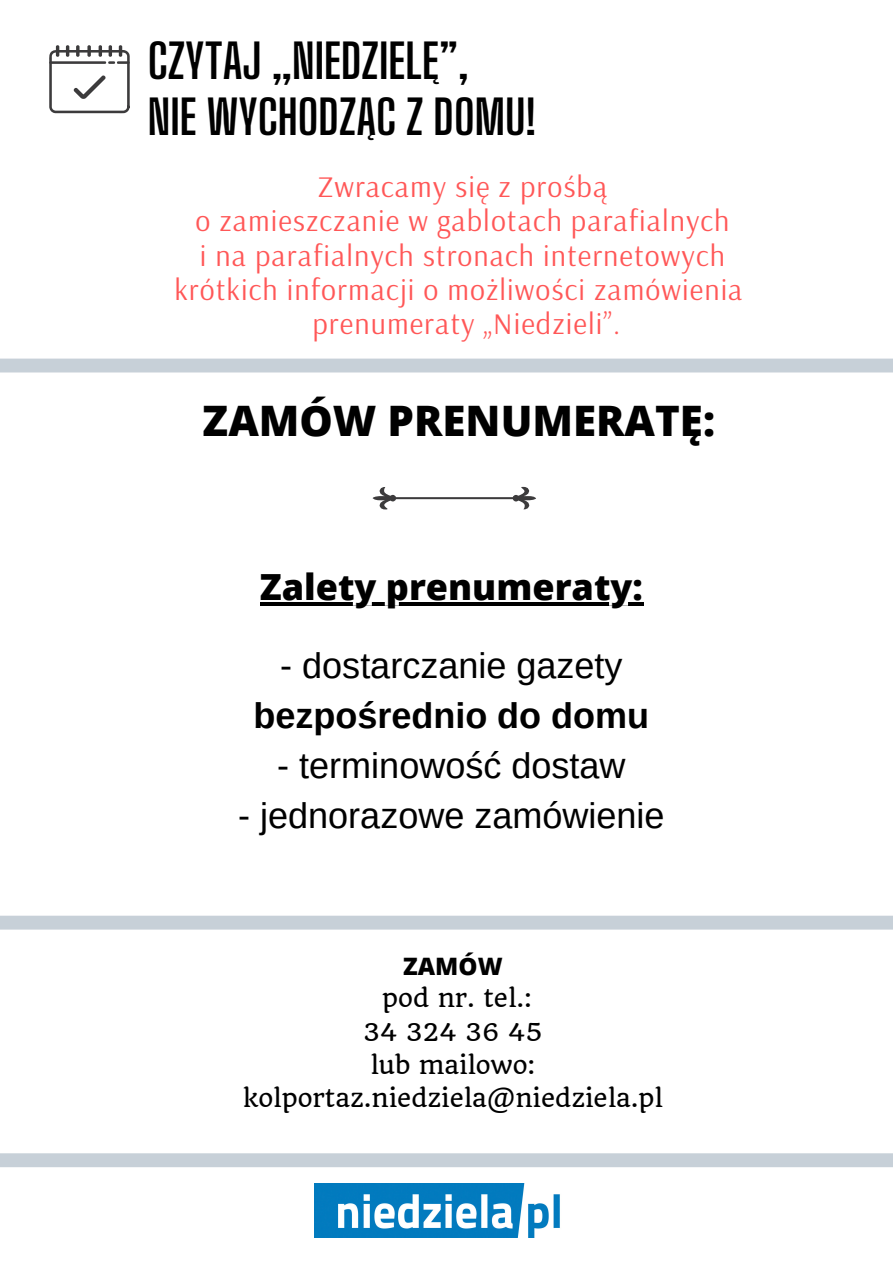
<style>
.page{position:relative;width:893px;height:1263px;background:#fff}
.page>*{position:absolute;margin:0;border:0;box-sizing:border-box;transform-origin:0 0}
.t1{font:700 47.1px "Big Shoulders Display";color:#000}
.t2{font:800 42px "Open Sans";color:#000}
.t3{font:36px "Arimo";color:#000}
.t4{font:800 36px "Open Sans";color:#000}
.t5{font:700 36px "Arimo";color:#000}
.t6{font:29.85px "Arsenal";letter-spacing:.035em;color:#ff5757}
.t7{font:24px "Quando";color:#000}
.t8{font:800 24px "Open Sans";color:#000}
</style>
<div class="page">
<svg style="left:49px;top:45px;width:81px;height:68px"></svg>
<img style="left:315px;top:1183px;width:245px;height:55px">
<div style="left:0;top:359px;width:893px;height:13px;background:#c7d0d8"></div>
<svg style="left:0;top:1153px;width:893px;height:14px;background:#c8d1d8"></svg>
<hr style="left:260px;top:602px;width:383px;height:3px;background:#000">
<div style="left:0;top:916px;width:893px;height:13px;background:#c7d0d8"></div>
<svg style="left:373px;top:487px;width:163px;height:22px"></svg>
<p class="t1" style="left:148px;top:33px;width:322px">CZYTAJ „NIEDZIELĘ”,</p>
<p class="t1" style="left:148px;top:89px;width:390px">NIE WYCHODZĄC Z DOMU!</p>
<p class="t6" style="left:318px;top:167px;width:291px">Zwracamy się z prośbą</p>
<p class="t6" style="left:195px;top:202px;width:535px">o zamieszczanie w gablotach parafialnych</p>
<p class="t6" style="left:200px;top:236px;width:526px">i na parafialnych stronach internetowych</p>
<p class="t6" style="left:174px;top:270px;width:570px">krótkich informacji o możliwości zamówienia</p>
<p class="t6" style="left:312px;top:305px;width:309px">prenumeraty „Niedzieli”.</p>
<p class="t2" style="left:203px;top:391px;width:514px">ZAMÓW PRENUMERATĘ:</p>
<p class="t4" style="left:260px;top:561px;width:385px">Zalety prenumeraty:</p>
<p class="t3" style="left:280px;top:645px;width:344px">- dostarczanie gazety</p>
<p class="t5" style="left:253px;top:695px;width:397px">bezpośrednio do domu</p>
<p class="t3" style="left:277px;top:745px;width:350px">- terminowość dostaw</p>
<p class="t3" style="left:238px;top:795px;width:428px">- jednorazowe zamówienie</p>
<p class="t8" style="left:403px;top:949px;width:101px">ZAMÓW</p>
<p class="t7" style="left:382px;top:983px;width:151px">pod nr. tel.:</p>
<p class="t7" style="left:363px;top:1017px;width:181px">34 324 36 45</p>
<p class="t7" style="left:370px;top:1050px;width:166px">lub mailowo:</p>
<p class="t7" style="left:243px;top:1083px;width:421px">kolportaz.niedziela@niedziela.pl</p>
</div>
